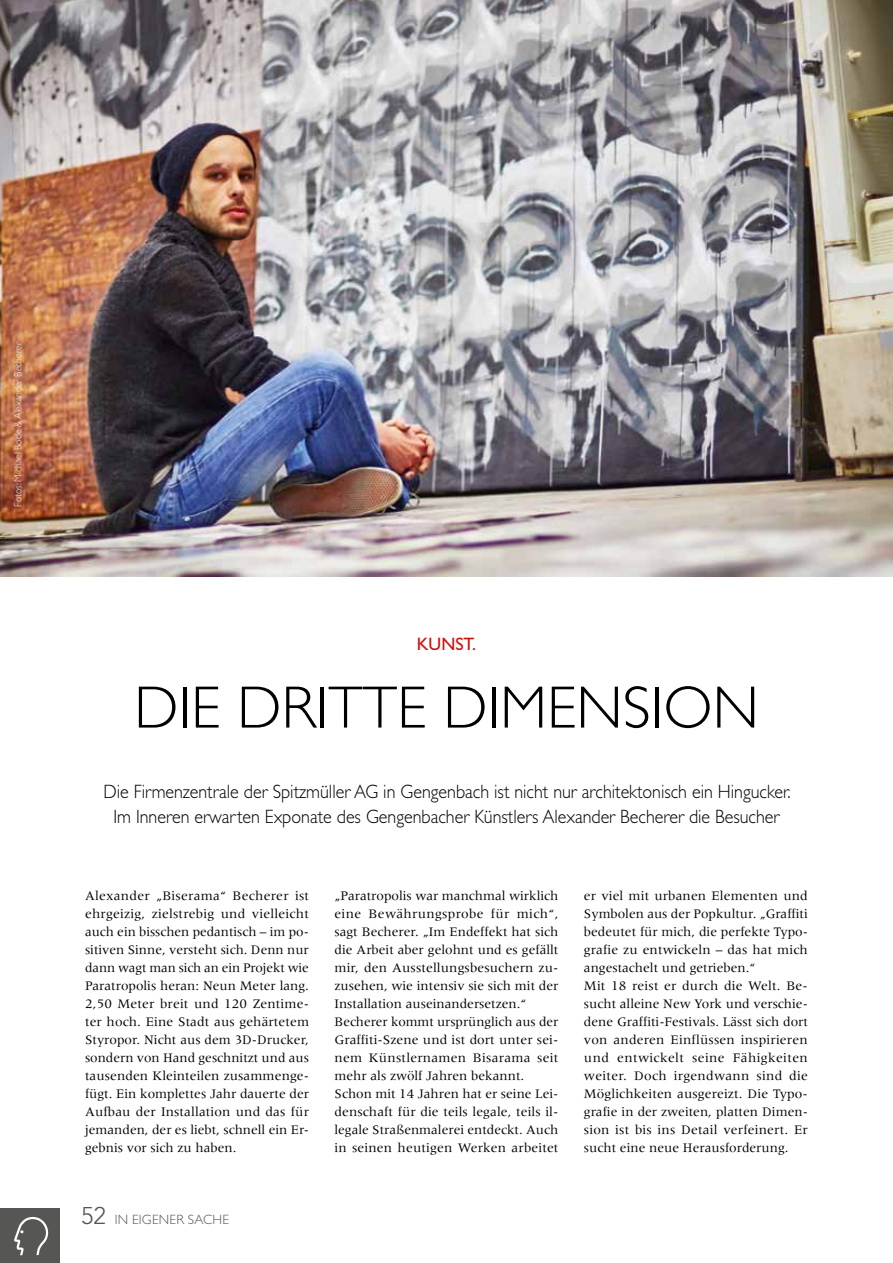
<style>
.page{position:relative;width:893px;height:1263px;background:#fff}
.page>*{position:absolute;margin:0;border:0;box-sizing:border-box;transform-origin:0 0}
.t1{font:300 60px "Gill Sans";color:#000}
.t2{font:300 19.35px/25.8px "Gill Sans";color:#000;text-align:center;scale:.93 1}
.t3{font:18px "Gill Sans";color:#cd1013}
.t4{font:13.5px/18px "Meridien";color:#000}
.t5{font:300 13.5px "Gill Sans";color:#565655}
.t6{font:300 10.5px "Gill Sans";color:#ececec;scale:.93 1}
.s1{font-family:"Avenir";font-size:24px}
</style>
<div class="page">
<img style="left:0;top:0;width:893px;height:576px">
<div style="left:0;top:1209px;width:60px;height:54px;background:#565655"></div>
<svg style="left:14px;top:1217px;width:34px;height:38px"></svg>
<p class="t6" style="left:12px;top:507px;width:179px;rotate:-90deg">Fotos: Michael Bode &amp; Alexander Becherer</p>
<p class="t3" style="left:417px;top:633px;width:61px">KUNST.</p>
<p class="t1" style="left:134px;top:674px;width:626px">Die dritte DiMension</p>
<p class="t2" style="left:104px;top:778px;width:740px">Die Firmenzentrale der Spitzmüller AG in Gengenbach ist nicht nur architektonisch ein Hingucker.<br>Im Inneren erwarten Exponate des Gengenbacher Künstlers Alexander Becherer die Besucher</p>
<p class="t4" style="left:85px;top:887px;width:226px;text-align:justify">Alexander „Biserama“ Becherer ist ehrgeizig, zielstrebig und vielleicht auch ein bisschen pedantisch – im po&shy;sitiven Sinne, versteht sich. Denn nur dann wagt man sich an ein Projekt wie Paratropolis heran: Neun Meter lang.<br>2,50 Meter breit und 120 Zentime&shy;ter hoch. Eine Stadt aus gehärtetem Styropor. Nicht aus dem 3D-Drucker, sondern von Hand geschnitzt und aus tausenden Kleinteilen zusammenge&shy;fügt. Ein komplettes Jahr dauerte der Aufbau der Installation und das für jemanden, der es liebt, schnell ein Er&shy;gebnis vor sich zu haben.</p>
<p class="t4" style="left:334px;top:887px;width:225px">„Paratropolis war manchmal wirklich eine Bewährungsprobe für mich“, sagt Becherer. „Im Endeffekt hat sich die Arbeit aber gelohnt und es gefällt mir, den Ausstellungsbesuchern zu&shy;zusehen, wie intensiv sie sich mit der Installation auseinandersetzen.“ Becherer kommt ursprünglich aus der Graffiti-Szene und ist dort unter sei&shy;nem Künstlernamen Bisarama seit mehr als zwölf Jahren bekannt.<br>Schon mit 14 Jahren hat er seine Lei&shy;denschaft für die teils legale, teils il&shy;legale Straßenmalerei entdeckt. Auch in seinen heutigen Werken arbeitet</p>
<p class="t4" style="left:584px;top:887px;width:226px">er viel mit urbanen Elementen und Symbolen aus der Popkultur. „Graffiti bedeutet für mich, die perfekte Typo&shy;grafie zu entwickeln – das hat mich angestachelt und getrieben.“<br>Mit 18 reist er durch die Welt. Be&shy;sucht alleine New York und verschie&shy;dene Graffiti-Festivals. Lässt sich dort von anderen Einflüssen inspirieren und entwickelt seine Fähigkeiten weiter. Doch irgendwann sind die Möglichkeiten ausgereizt. Die Typo&shy;grafie in der zweiten, platten Dimen&shy;sion ist bis ins Detail verfeinert. Er sucht eine neue Herausforderung.</p>
<p class="t5" style="left:81px;top:1212px;width:59px"><span class="s1">52</span> in eige</p>
<p class="t5" style="left:159px;top:1212px;width:59px">ner sache</p>
</div>
